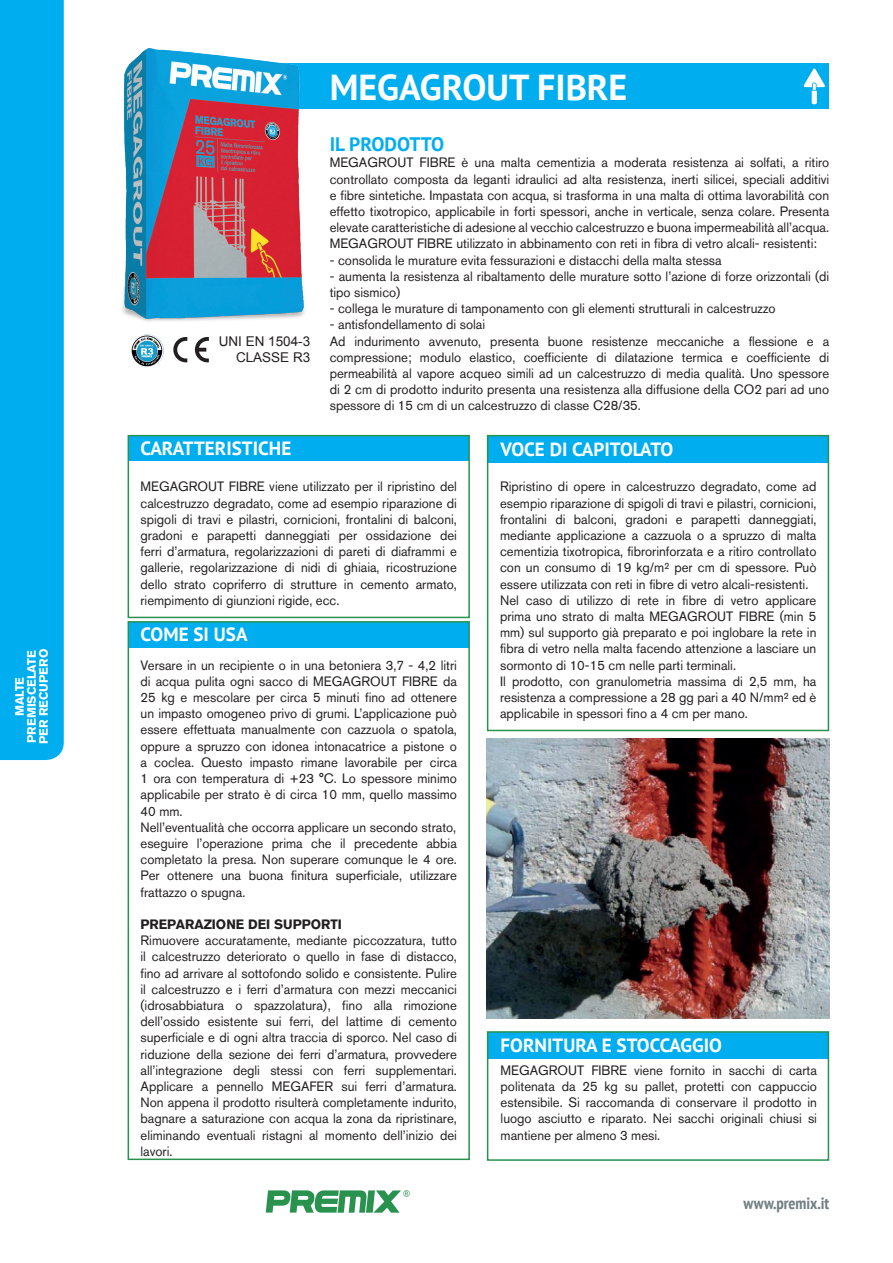
<style>
.page{position:relative;width:893px;height:1263px;background:#fff}
.page>*{position:absolute;margin:0;border:0;box-sizing:border-box;transform-origin:0 0}
.t1{font:700 36px "PT Sans";color:#fff}
.t2{font:700 19.5px "PT Sans";color:#00aeef}
.t3{font:700 19.05px "PT Sans";color:#fff}
.t4{font:700 condensed 16.5px "PT Sans";color:#717f83}
.Premix{font:13.5px/16.2px "Akzidenz Grotesk BQ";color:#231f20;text-align:justify}
.Premix-2{font:700 13.5px "Akzidenz Grotesk BQ";color:#231f20}
.t5{font:13.5px "Arial";color:#231f20}
.t6{font:700 12px "Akzidenz Grotesk BQ";color:#fff}
</style>
<div class="page">
<svg style="left:266px;top:1190px;width:144px;height:23px"></svg>
<div style="left:0;top:0;width:64px;height:760px;background:#00aeef"></div>
<div style="left:273px;top:64px;width:556px;height:45px;background:#00aeef"></div>
<svg style="left:803px;top:68px;width:22px;height:36px"></svg>
<div style="left:488px;top:436px;width:340px;height:26px;background:#00aeef"></div>
<div style="left:487px;top:435px;width:342px;height:296px;border:2px solid #28924e"></div>
<div style="left:488px;top:1032px;width:340px;height:26px;background:#00aeef"></div>
<div style="left:487px;top:1031px;width:342px;height:130px;border:2px solid #28924e"></div>
<div style="left:128px;top:436px;width:341px;height:25px;background:#00aeef"></div>
<div style="left:128px;top:435px;width:342px;height:183px;border:2px solid #28924e"></div>
<div style="left:128px;top:622px;width:341px;height:25px;background:#00aeef"></div>
<div style="left:128px;top:621px;width:342px;height:539px;border:2px solid #28924e"></div>
<img style="left:122px;top:47px;width:200px;height:274px">
<img style="left:487px;top:738px;width:342px;height:281px">
<svg style="left:195px;top:337px;width:14px;height:25px"></svg>
<svg style="left:173px;top:337px;width:14px;height:25px"></svg>
<img style="left:131px;top:334px;width:33px;height:33px">
<p class="t6" style="left:25px;top:743px;width:94px;rotate:-90deg">PREMISCELATE</p>
<p class="t6" style="left:37px;top:744px;width:97px;rotate:-90deg">PER RECUPERO</p>
<p class="t6" style="left:13px;top:716px;width:41px;rotate:-90deg">MALTE</p>
<p class="t1" style="left:330px;top:63px;width:299px">MEGAGROUT FIBRE</p>
<p class="t5" style="left:219px;top:332px;width:93px">UNI EN 1504-3</p>
<p class="t5" style="left:236px;top:348px;width:76px">CLASSE R3</p>
<p class="t2" style="left:330px;top:131px;width:116px">IL PRODOTTO</p>
<p class="Premix" style="left:330px;top:155px;width:501px">MEGAGROUT FIBRE è una malta cementizia a moderata resistenza ai solfati, a ritiro controllato composta da leganti idraulici ad alta resistenza, inerti silicei, speciali additivi e fibre sintetiche. Impastata con acqua, si trasforma in una malta di ottima lavorabilità con effetto tixotropico, applicabile in forti spessori, anche in verticale, senza colare. Presenta elevate caratteristiche di adesione al vecchio calcestruzzo e buona impermeabilità all’acqua.<br>MEGAGROUT FIBRE utilizzato in abbinamento con reti in fibra di vetro alcali- resistenti:</p>
<p class="Premix" style="left:330px;top:252px;width:393px">- consolida le murature evita fessurazioni e distacchi della malta stessa</p>
<p class="Premix" style="left:330px;top:268px;width:501px">- aumenta la resistenza al ribaltamento delle murature sotto l’azione di forze orizzontali (di tipo sismico)</p>
<p class="Premix" style="left:330px;top:300px;width:447px">- collega le murature di tamponamento con gli elementi strutturali in calcestruzzo</p>
<p class="Premix" style="left:330px;top:317px;width:157px">- antisfondellamento di solai</p>
<p class="Premix" style="left:330px;top:333px;width:501px">Ad indurimento avvenuto, presenta buone resistenze meccaniche a flessione e a compressione; modulo elastico, coefficiente di dilatazione termica e coefficiente di permeabilità al vapore acqueo simili ad un calcestruzzo di media qualità. Uno spessore di 2 cm di prodotto indurito presenta una resistenza alla diffusione della CO2 pari ad uno spessore di 15 cm di un calcestruzzo di classe C28/35.</p>
<p class="t3" style="left:141px;top:436px;width:152px">CARATTERISTICHE</p>
<p class="Premix" style="left:141px;top:479px;width:318px">MEGAGROUT FIBRE viene utilizzato per il ripristino del calcestruzzo degradato, come ad esempio riparazione di spigoli di travi e pilastri, cornicioni, frontalini di balconi, gradoni e parapetti danneggiati per ossidazione dei ferri d’armatura, regolarizzazioni di pareti di diaframmi e gallerie, regolarizzazione di nidi di ghiaia, ricostruzione dello strato copriferro di strutture in cemento armato, riempimento di giunzioni rigide, ecc.</p>
<p class="t3" style="left:141px;top:622px;width:109px">COME SI USA</p>
<p class="Premix" style="left:141px;top:657px;width:318px">Versare in un recipiente o in una betoniera 3,7 - 4,2 litri di acqua pulita ogni sacco di MEGAGROUT FIBRE da 25 kg e mescolare per circa 5 minuti fino ad ottenere un impasto omogeneo privo di grumi. L’applicazione può essere effettuata manualmente con cazzuola o spatola, oppure a spruzzo con idonea intonacatrice a pistone o a coclea. Questo impasto rimane lavorabile per circa 1 ora con temperatura di +23 °C. Lo spessore minimo applicabile per strato è di circa 10 mm, quello massimo 40 mm.</p>
<p class="Premix" style="left:141px;top:819px;width:317px">Nell’eventualità che occorra applicare un secondo strato,</p>
<p class="Premix" style="left:141px;top:835px;width:318px">eseguire l’operazione prima che il precedente abbia completato la presa. Non superare comunque le 4 ore.<br>Per ottenere una buona finitura superficiale, utilizzare frattazzo o spugna.</p>
<p class="Premix-2" style="left:141px;top:916px;width:203px">PREPARAZIONE DEI SUPPORTI</p>
<p class="Premix" style="left:141px;top:932px;width:318px">Rimuovere accuratamente, mediante piccozzatura, tutto il calcestruzzo deteriorato o quello in fase di distacco, fino ad arrivare al sottofondo solido e consistente. Pulire il calcestruzzo e i ferri d’armatura con mezzi meccanici (idrosabbiatura o spazzolatura), fino alla rimozione dell’ossido esistente sui ferri, del lattime di cemento superficiale e di ogni altra traccia di sporco. Nel caso di riduzione della sezione dei ferri d’armatura, provvedere all’integrazione degli stessi con ferri supplementari.<br>Applicare a pennello MEGAFER sui ferri d’armatura.<br>Non appena il prodotto risulterà completamente indurito, bagnare a saturazione con acqua la zona da ripristinare, eliminando eventuali ristagni al momento dell’inizio dei lavori.</p>
<p class="t3" style="left:501px;top:436px;width:174px">VOCE DI CAPITOLATO</p>
<p class="Premix" style="left:500px;top:479px;width:318px">Ripristino di opere in calcestruzzo degradato, come ad esempio riparazione di spigoli di travi e pilastri, cornicioni, frontalini di balconi, gradoni e parapetti danneggiati, mediante applicazione a cazzuola o a spruzzo di malta cementizia tixotropica, fibrorinforzata e a ritiro controllato con un consumo di 19 kg/m² per cm di spessore. Può essere utilizzata con reti in fibre di vetro alcali-resistenti.</p>
<p class="Premix" style="left:500px;top:592px;width:318px">Nel caso di utilizzo di rete in fibre di vetro applicare prima uno strato di malta MEGAGROUT FIBRE (min 5 mm) sul supporto già preparato e poi inglobare la rete in fibra di vetro nella malta facendo attenzione a lasciare un sormonto di 10-15 cm nelle parti terminali.</p>
<p class="Premix" style="left:500px;top:673px;width:318px">Il prodotto, con granulometria massima di 2,5 mm, ha resistenza a compressione a 28 gg pari a 40 N/mm² ed è</p>
<p class="Premix" style="left:500px;top:705px;width:249px">applicabile in spessori fino a 4 cm per mano.</p>
<p class="t3" style="left:501px;top:1033px;width:223px">FORNITURA E STOCCAGGIO</p>
<p class="Premix" style="left:501px;top:1062px;width:318px">MEGAGROUT FIBRE viene fornito in sacchi di carta politenata da 25 kg su pallet, protetti con cappuccio estensibile. Si raccomanda di conservare il prodotto in luogo asciutto e riparato. Nei sacchi originali chiusi si mantiene per almeno 3 mesi.</p>
<p class="t4" style="left:744px;top:1192px;width:87px">www.premix.it</p>
</div>
